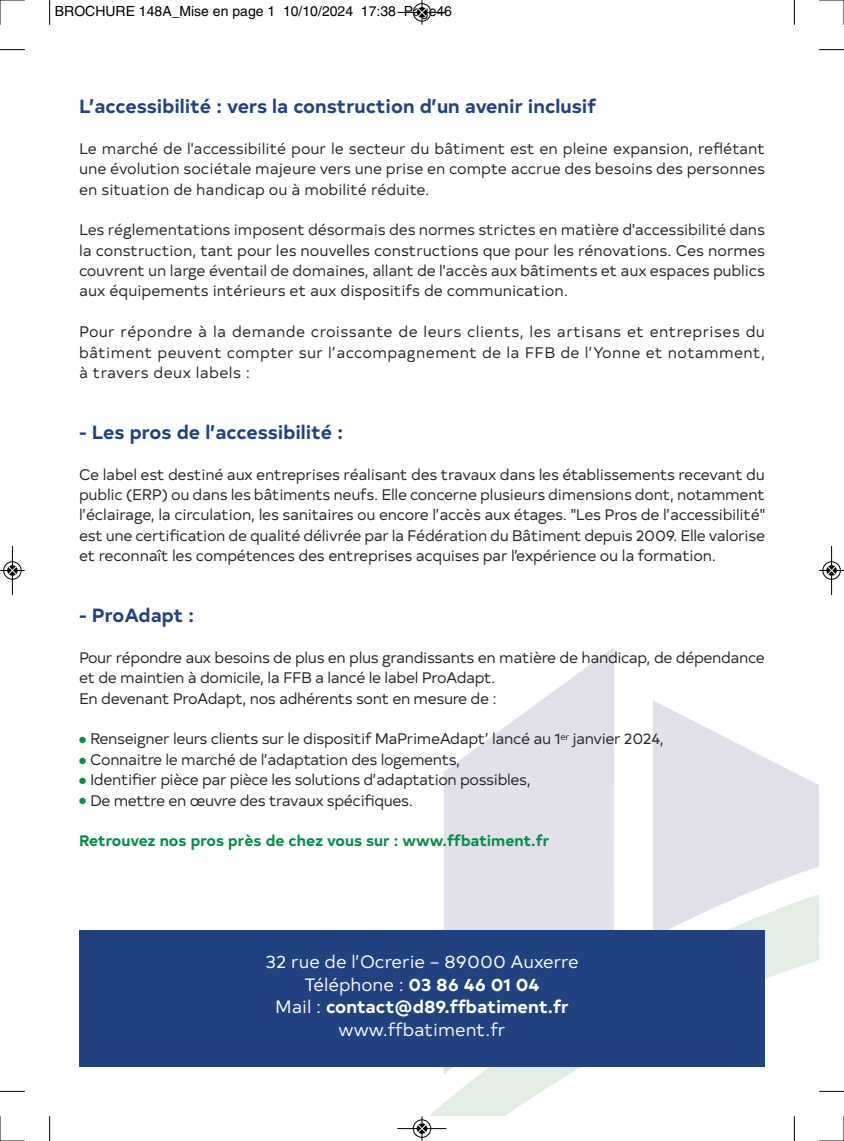
<style>
.page{position:relative;width:844px;height:1141px;background:#fff}
.page>*{position:absolute;margin:0;border:0;box-sizing:border-box;transform-origin:0 0}
.t1{font:700 19.07px "Typold";color:#204280}
.t2{font:17.85px/22.9px "Typold";color:#fff;text-align:center}
.t3{font:15.22px/20.3px "Typold";letter-spacing:-.025em;color:#231f20;text-align:justify}
.t4{font:700 15.22px "Typold";color:#008e4a}
.t5{font:14px "Helvetica";color:#000}
.s1{color:#008e4a}
.s2{font-weight:700}
</style>
<div class="page">
<svg style="left:443px;top:647px;width:171px;height:247px;fill:#e0e1eb"></svg>
<svg style="left:653px;top:701px;width:166px;height:193px;fill:#e0e1eb"></svg>
<svg style="left:429px;top:894px;width:390px;height:222px"></svg>
<div style="left:79px;top:930px;width:685px;height:137px;background:#204280"></div>
<svg style="left:49px;top:0;width:1px;height:25px"></svg>
<svg style="left:0;top:49px;width:25px;height:1px"></svg>
<svg style="left:793px;top:0;width:1px;height:25px"></svg>
<svg style="left:819px;top:49px;width:24px;height:1px"></svg>
<svg style="left:49px;top:1116px;width:1px;height:25px"></svg>
<svg style="left:0;top:1091px;width:25px;height:1px"></svg>
<svg style="left:793px;top:1116px;width:1px;height:25px"></svg>
<svg style="left:819px;top:1091px;width:24px;height:1px"></svg>
<svg style="left:0;top:0;width:25px;height:25px"></svg>
<svg style="left:819px;top:0;width:25px;height:25px"></svg>
<svg style="left:0;top:1116px;width:25px;height:25px"></svg>
<svg style="left:819px;top:1116px;width:25px;height:25px"></svg>
<div style="left:412px;top:3px;width:19px;height:19px;border:1px solid #fff;border-radius:50%"></div>
<hr style="left:397px;top:12px;width:49px;height:1px;background:#000">
<div style="left:413px;top:3px;width:18px;height:18px;border:1px solid #000;border-radius:50%"></div>
<svg style="left:417px;top:0;width:9px;height:25px"></svg>
<div style="left:412px;top:1119px;width:19px;height:19px;border:1px solid #fff;border-radius:50%"></div>
<hr style="left:397px;top:1128px;width:49px;height:1px;background:#000">
<div style="left:413px;top:1120px;width:18px;height:18px;border:1px solid #000;border-radius:50%"></div>
<svg style="left:417px;top:1116px;width:9px;height:25px"></svg>
<div style="left:3px;top:561px;width:19px;height:19px;border:1px solid #fff;border-radius:50%"></div>
<hr style="left:12px;top:546px;width:1px;height:49px;background:#000">
<div style="left:3px;top:562px;width:18px;height:17px;border:1px solid #000;border-radius:50%"></div>
<svg style="left:0;top:566px;width:25px;height:9px"></svg>
<div style="left:822px;top:561px;width:18px;height:19px;border:1px solid #fff;border-radius:50%"></div>
<hr style="left:831px;top:546px;width:1px;height:49px;background:#000">
<div style="left:822px;top:562px;width:18px;height:17px;border:1px solid #000;border-radius:50%"></div>
<svg style="left:819px;top:566px;width:24px;height:9px"></svg>
<p class="t5" style="left:55px;top:6px;width:398px">BROCHURE 148A_Mise en page 1 10/10/2024 17:38 Page46</p>
<p class="t1" style="left:79px;top:99px;width:518px">L’accessibilité : vers la construction d’un avenir inclusif</p>
<p class="t3" style="left:79px;top:140px;width:687px">Le marché de l'accessibilité pour le secteur du bâtiment est en pleine expansion, reflétant une évolution sociétale majeure vers une prise en compte accrue des besoins des personnes en situation de handicap ou à mobilité réduite.</p>
<p class="t3" style="left:79px;top:222px;width:687px">Les réglementations imposent désormais des normes strictes en matière d'accessibilité dans la construction, tant pour les nouvelles constructions que pour les rénovations. Ces normes couvrent un large éventail de domaines, allant de l'accès aux bâtiments et aux espaces publics aux équipements intérieurs et aux dispositifs de communication.</p>
<p class="t3" style="left:79px;top:323px;width:687px">Pour répondre à la demande croissante de leurs clients, les artisans et entreprises du bâtiment peuvent compter sur l’accompagnement de la FFB de l’Yonne et notamment, à travers deux labels :</p>
<p class="t1" style="left:79px;top:425px;width:265px">- Les pros de l’accessibilité :</p>
<p class="t3" style="left:79px;top:466px;width:687px">Ce label est destiné aux entreprises réalisant des travaux dans les établissements recevant du public (ERP) ou dans les bâtiments neufs. Elle concerne plusieurs dimensions dont, notamment l’éclairage, la circulation, les sanitaires ou encore l’accès aux étages. "Les Pros de l’accessibilité" est une certification de qualité délivrée par la Fédération du Bâtiment depuis 2009. Elle valorise et reconnaît les compétences des entreprises acquises par l’expérience ou la formation.</p>
<p class="t1" style="left:79px;top:608px;width:117px">- ProAdapt :</p>
<p class="t3" style="left:79px;top:649px;width:687px;text-align:left">Pour répondre aux besoins de plus en plus grandissants en matière de handicap, de dépendance et de maintien à domicile, la FFB a lancé le label ProAdapt.<br>En devenant ProAdapt, nos adhérents sont en mesure de :</p>
<p class="t3" style="left:79px;top:731px;width:586px"><span class="s1">●</span> Renseigner leurs clients sur le dispositif MaPrimeAdapt’ lancé au 1<sup>er</sup> janvier 2024,</p>
<p class="t3" style="left:79px;top:751px;width:382px"><span class="s1">●</span> Connaitre le marché de l’adaptation des logements,</p>
<p class="t3" style="left:79px;top:771px;width:453px"><span class="s1">●</span> Identifier pièce par pièce les solutions d’adaptation possibles,</p>
<p class="t3" style="left:79px;top:792px;width:335px"><span class="s1">●</span> De mettre en œuvre des travaux spécifiques.</p>
<p class="t4" style="left:79px;top:835px;width:471px">Retrouvez nos pros près de chez vous sur : www.ffbatiment.fr</p>
<p class="t2" style="left:265px;top:952px;width:315px">32 rue de l’Ocrerie – 89000 Auxerre<br>Téléphone : <span class="s2">03 86 46 01 04<br></span>Mail : <span class="s2">contact@d89.ffbatiment.fr </span>www.ffbatiment.fr</p>
</div>
